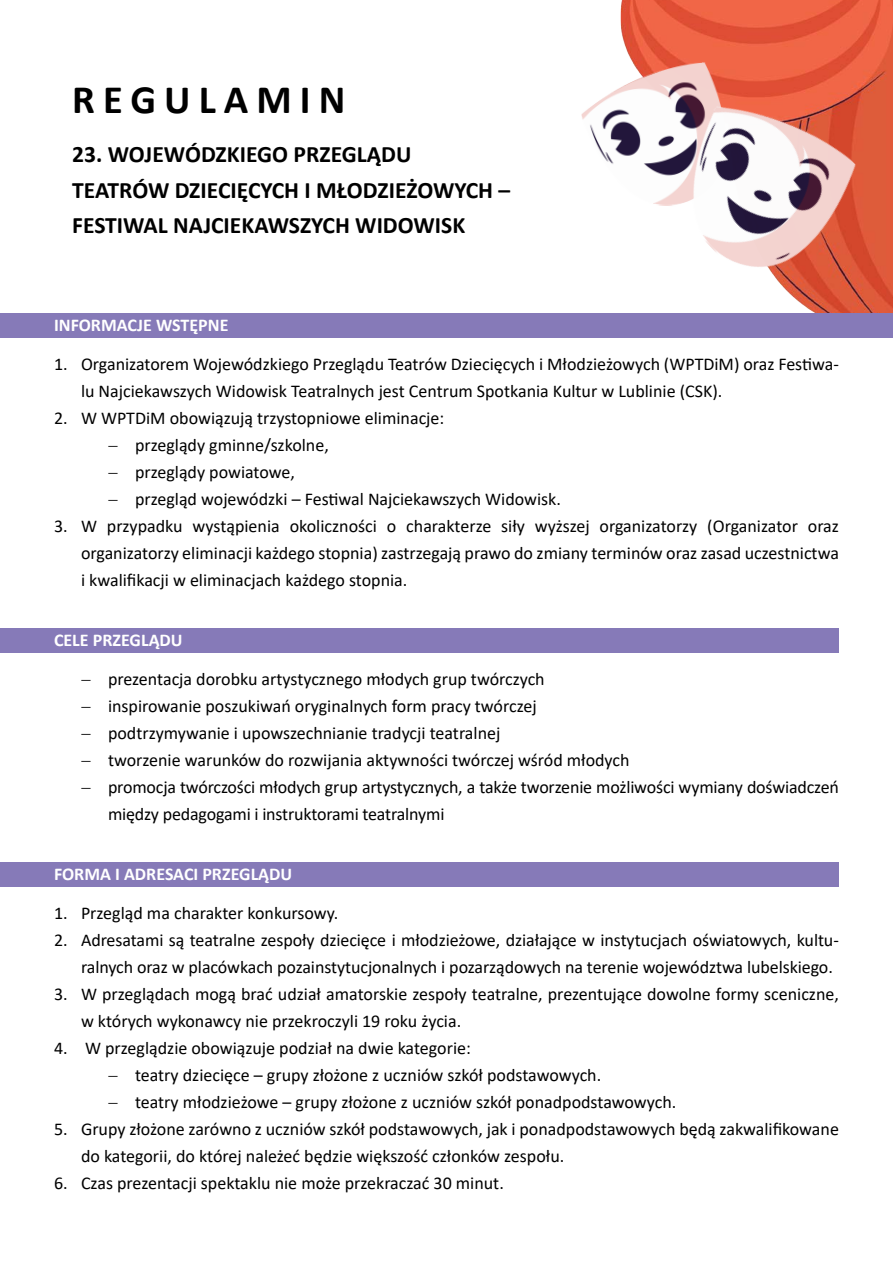
<style>
.page{position:relative;width:893px;height:1263px;background:#fff}
.page>*{position:absolute;margin:0;border:0;box-sizing:border-box;transform-origin:0 0}
.t1{font:700 40.5px "Calibri";letter-spacing:.2em;color:#000}
.t2{font:700 23.55px/35.4px "Calibri";color:#000}
.t3{font:18px/27px "Calibri";color:#000}
.t4{font:700 18px "Calibri";color:#fff}
.s1{font-weight:700;color:#fff}
</style>
<div class="page">
<img style="left:621px;top:0;width:272px;height:313px">
<div style="left:0;top:313px;width:893px;height:24px;background:#867ab8"></div>
<div style="left:0;top:629px;width:839px;height:24px;background:#867ab8"></div>
<div style="left:0;top:862px;width:839px;height:24px;background:#867ab8"></div>
<img style="left:581px;top:59px;width:147px;height:148px">
<img style="left:643px;top:65px;width:230px;height:230px">
<h1 class="t1" style="left:72px;top:71px;width:275px">REGULAMIN</h1>
<h2 class="t2" style="left:72px;top:136px;width:439px">23. WOJEWÓDZKIEGO PRZEGLĄDU<br>TEATRÓW DZIECIĘCYCH I MŁODZIEŻOWYCH –<br>FESTIWAL NAJCIEKAWSZYCH WIDOWISK</h2>
<p class="t4" style="left:54px;top:313px;width:176px">INFORMACJE WSTĘPNE</p>
<p class="t3" style="left:81px;top:350px;width:759px;text-indent:-27px">1. Organizatorem Wojewódzkiego Przeglądu Teatrów Dziecięcych i Młodzieżowych (WPTDiM) oraz Festiwa&shy;lu Najciekawszych Widowisk Teatralnych jest Centrum Spotkania Kultur w Lublinie (CSK).</p>
<p class="t3" style="left:108px;top:404px;width:455px;text-indent:-54px">2. W WPTDiM obowiązują trzystopniowe eliminacje:<br>− przeglądy gminne/szkolne,<br>− przeglądy powiatowe,<br>− przegląd wojewódzki – Festiwal Najciekawszych Widowisk.</p>
<p class="t3" style="left:81px;top:512px;width:759px;text-align:justify;text-indent:-27px">3. W przypadku wystąpienia okoliczności o charakterze siły wyższej organizatorzy (Organizator oraz organizatorzy eliminacji każdego stopnia) zastrzegają prawo do zmiany terminów oraz zasad uczestnictwa i kwalifikacji w eliminacjach każdego stopnia.</p>
<p class="t3" style="left:81px;top:620px;width:465px;line-height:39px;text-indent:-27px"><span class="s1">CELE PRZEGLĄDU<br></span>− prezentacja dorobku artystycznego młodych grup twórczych</p>
<p class="t3" style="left:81px;top:692px;width:457px">− inspirowanie poszukiwań oryginalnych form pracy twórczej</p>
<p class="t3" style="left:81px;top:719px;width:421px">− podtrzymywanie i upowszechnianie tradycji teatralnej</p>
<p class="t3" style="left:81px;top:746px;width:550px">− tworzenie warunków do rozwijania aktywności twórczej wśród młodych</p>
<p class="t3" style="left:81px;top:773px;width:759px">− promocja twórczości młodych grup artystycznych, a także tworzenie możliwości wymiany doświadczeń</p>
<p class="t3" style="left:108px;top:800px;width:338px">między pedagogami i instruktorami teatralnymi</p>
<p class="t4" style="left:54px;top:862px;width:240px">FORMA I ADRESACI PRZEGLĄDU</p>
<p class="t3" style="left:54px;top:899px;width:286px">1. Przegląd ma charakter konkursowy.</p>
<p class="t3" style="left:81px;top:926px;width:759px;text-indent:-27px">2. Adresatami są teatralne zespoły dziecięce i młodzieżowe, działające w instytucjach oświatowych, kultu&shy;ralnych oraz w placówkach pozainstytucjonalnych i pozarządowych na terenie województwa lubelskiego.</p>
<p class="t3" style="left:81px;top:980px;width:759px;text-indent:-27px">3. W przeglądach mogą brać udział amatorskie zespoły teatralne, prezentujące dowolne formy sceniczne, w których wykonawcy nie przekroczyli 19 roku życia.</p>
<p class="t3" style="left:108px;top:1034px;width:570px;text-indent:-54px">4. W przeglądzie obowiązuje podział na dwie kategorie:<br>− teatry dziecięce – grupy złożone z uczniów szkół podstawowych.<br>− teatry młodzieżowe – grupy złożone z uczniów szkół ponadpodstawowych.</p>
<p class="t3" style="left:81px;top:1115px;width:759px;text-indent:-27px">5. Grupy złożone zarówno z uczniów szkół podstawowych, jak i ponadpodstawowych będą zakwalifikowane do kategorii, do której należeć będzie większość członków zespołu.</p>
<p class="t3" style="left:54px;top:1169px;width:451px">6. Czas prezentacji spektaklu nie może przekraczać 30 minut.</p>
</div>
